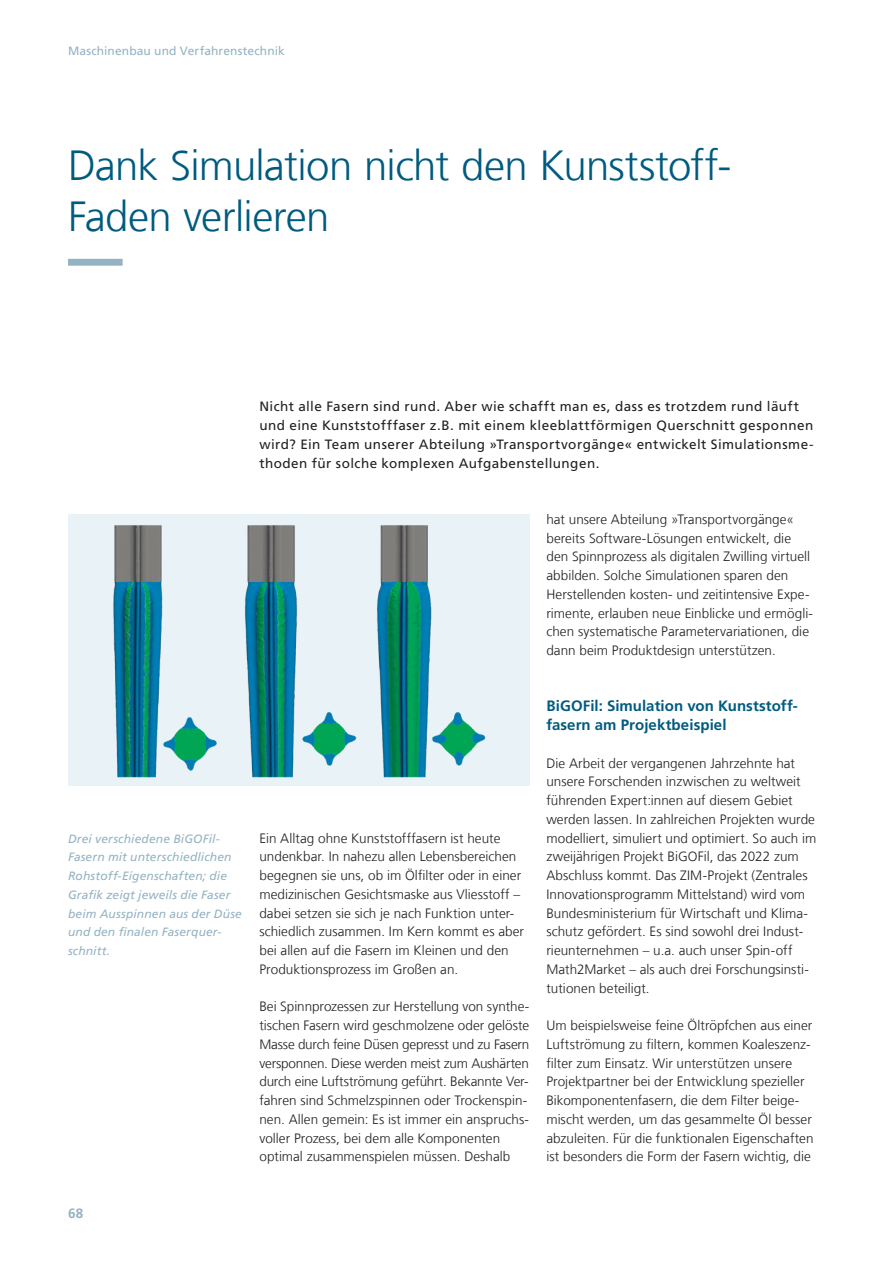
<style>
.page{position:relative;width:893px;height:1263px;background:#fff}
.page>*{position:absolute;margin:0;border:0;box-sizing:border-box;transform-origin:0 0}
.Ueberschrift_28_33_6{font:300 42px/50.4px "Frutiger LT Com";letter-spacing:-.02em;color:#005b7f}
.Zwischenueberschrift{font:700 15px/18.8px "Frutiger LT Com";letter-spacing:.005em;color:#005b7f}
.Fliesstext_9_12_5_sc{font:300 13.5px/18.8px "Frutiger LT Com";color:#231f20}
.Introtext_9_12_5_sch{font:13.5px/18.8px "Frutiger LT Com";letter-spacing:.035em;color:#231f20}
.t1{font:700 13.5px "Frutiger LT Com";color:#93b3c3}
.Bildtext_Marginal_8{font:italic 12px/18.8px "Frutiger LT Com";letter-spacing:.015em;color:#93b3c3}
.Kolumne{font:12px "Frutiger LT Com";letter-spacing:.01em;color:#93b3c3}
</style>
<div class="page">
<div style="left:68px;top:514px;width:461px;height:272px;background:#e8f2f7"></div>
<svg style="left:68px;top:259px;width:55px;height:7px"></svg>
<img style="left:113px;top:525px;width:373px;height:253px">
<p class="Kolumne" style="left:68px;top:44px;width:218px">Maschinenbau und Verfahrenstechnik</p>
<p class="Ueberschrift_28_33_6" style="left:68px;top:141px;width:665px">Dank Simulation nicht den Kunststoff-<br>Faden verlieren</p>
<p class="Introtext_9_12_5_sch" style="left:259px;top:397px;width:556px">Nicht alle Fasern sind rund. Aber wie schafft man es, dass es trotzdem rund läuft und eine Kunststofffaser z.B. mit einem kleeblattförmigen Querschnitt gesponnen wird? Ein Team unserer Abteilung »Transportvorgänge« entwickelt Simulationsme&shy;thoden für solche komplexen Aufgabenstellungen.</p>
<p class="Bildtext_Marginal_8" style="left:68px;top:829px;width:175px">Drei verschiedene BiGOFil-<br>Fasern mit unterschiedlichen<br>Rohstoff-Eigenschaften; die<br>Grafik zeigt jeweils die Faser beim Ausspinnen aus der Düse und den finalen Faserquer&shy;schnitt.</p>
<p class="t1" style="left:68px;top:1205px;width:17px">68</p>
<p class="Fliesstext_9_12_5_sc" style="left:259px;top:829px;width:266px">Ein Alltag ohne Kunststofffasern ist heute undenkbar. In nahezu allen Lebensbereichen begegnen sie uns, ob im Ölfilter oder in einer medizinischen Gesichtsmaske aus Vliesstoff – dabei setzen sie sich je nach Funktion unter&shy;schiedlich zusammen. Im Kern kommt es aber bei allen auf die Fasern im Kleinen und den Produktionsprozess im Großen an.</p>
<p class="Fliesstext_9_12_5_sc" style="left:259px;top:997px;width:272px">Bei Spinnprozessen zur Herstellung von synthe&shy;tischen Fasern wird geschmolzene oder gelöste Masse durch feine Düsen gepresst und zu Fasern versponnen. Diese werden meist zum Aushärten durch eine Luftströmung geführt. Bekannte Ver&shy;fahren sind Schmelzspinnen oder Trockenspin&shy;nen. Allen gemein: Es ist immer ein anspruchs&shy;voller Prozess, bei dem alle Komponenten optimal zusammenspielen müssen. Deshalb</p>
<p class="Fliesstext_9_12_5_sc" style="left:546px;top:510px;width:268px">hat unsere Abteilung »Transportvorgänge« bereits Software-Lösungen entwickelt, die den Spinnprozess als digitalen Zwilling virtuell abbilden. Solche Simulationen sparen den Herstellenden kosten- und zeitintensive Expe&shy;rimente, erlauben neue Einblicke und ermögli&shy;chen systematische Parametervariationen, die dann beim Produktdesign unterstützen.</p>
<p class="Zwischenueberschrift" style="left:546px;top:697px;width:253px">BiGOFil: Simulation von Kunststoff&shy;fasern am Projektbeispiel</p>
<p class="Fliesstext_9_12_5_sc" style="left:546px;top:754px;width:271px">Die Arbeit der vergangenen Jahrzehnte hat unsere Forschenden inzwischen zu weltweit führenden Expert:innen auf diesem Gebiet werden lassen. In zahlreichen Projekten wurde modelliert, simuliert und optimiert. So auch im zweijährigen Projekt BiGOFil, das 2022 zum Abschluss kommt. Das ZIM-Projekt (Zentrales Innovationsprogramm Mittelstand) wird vom Bundesministerium für Wirtschaft und Klima&shy;schutz gefördert. Es sind sowohl drei Indust&shy;rieunternehmen – u.a. auch unser Spin-off Math2Market – als auch drei Forschungsinsti&shy;tutionen beteiligt.</p>
<p class="Fliesstext_9_12_5_sc" style="left:546px;top:1016px;width:269px">Um beispielsweise feine Öltröpfchen aus einer Luftströmung zu filtern, kommen Koaleszenz&shy;filter zum Einsatz. Wir unterstützen unsere Projektpartner bei der Entwicklung spezieller Bikomponentenfasern, die dem Filter beige&shy;mischt werden, um das gesammelte Öl besser abzuleiten. Für die funktionalen Eigenschaften ist besonders die Form der Fasern wichtig, die</p>
</div>
